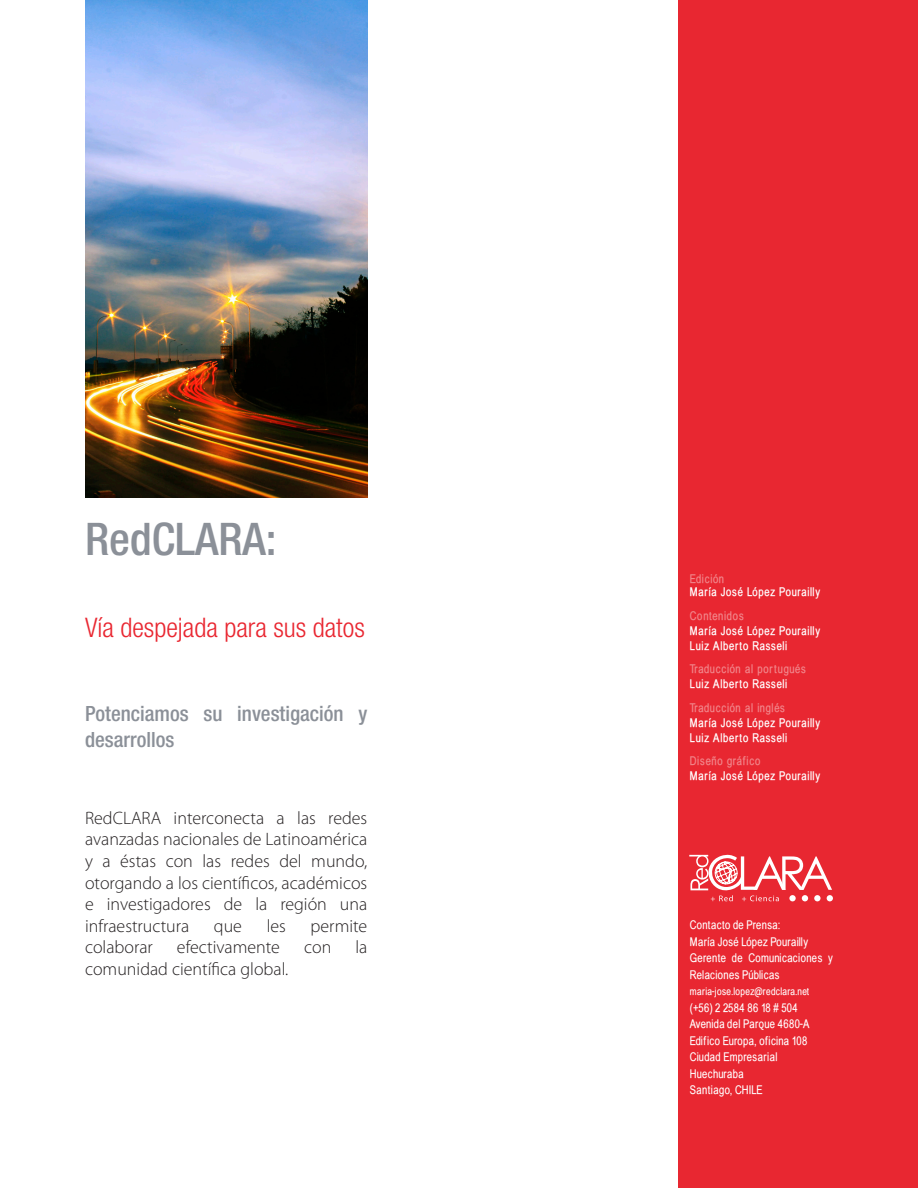
<style>
.page{position:relative;width:918px;height:1188px;background:#fff}
.page>*{position:absolute;margin:0;border:0;box-sizing:border-box;transform-origin:0 0}
.Titulo_1_gordo{font:500 condensed 45px "Helvetica Neue LT Std";color:#8b9098}
.Titulo_1_gordo-2{font:300 condensed 27px "Helvetica Neue LT Std";color:#e92731}
.Titulo_1_gordo-3{font:500 condensed 21px/25.2px "Helvetica Neue LT Std";color:#8b9098}
.Titulo_1_gordo-4{font:300 18px/21.6px "Myriad Pro";color:#231f20;text-align:justify}
.t1{font:12px/16.5px "Babel Sans";letter-spacing:.03em;color:#fff}
.Indice_epigrafe{font:700 12px/15px "Babel Sans";letter-spacing:.02em;color:#fff}
.Indice_epigrafe-2{font:700 12px/15px "Babel Sans";letter-spacing:.045em;color:#f18489}
.Indice_epigrafe-3{font:700 12px/15px "Babel Sans";letter-spacing:.045em;color:#fff}
.t2{font:10.5px "Babel Sans";letter-spacing:.035em;color:#fff}
.s1{color:#f18489}
.s2{color:#fff}
</style>
<div class="page">
<div style="left:679px;top:0;width:239px;height:1188px;background:#e82731"></div>
<svg style="left:689px;top:855px;width:144px;height:46px"></svg>
<img style="left:85px;top:0;width:282px;height:497px">
<p class="Titulo_1_gordo" style="left:85px;top:512px;width:193px">RedCLARA:</p>
<p class="Titulo_1_gordo-2" style="left:85px;top:612px;width:281px">Vía despejada para sus datos</p>
<p class="Titulo_1_gordo-3" style="left:85px;top:701px;width:284px">Potenciamos su investigación y desarrollos</p>
<p class="Titulo_1_gordo-4" style="left:85px;top:807px;width:284px">RedCLARA interconecta a las redes avanzadas nacionales de Latinoamérica y a éstas con las redes del mundo, otorgando a los científicos, académicos e investigadores de la región una infraestructura</p>
<p class="Titulo_1_gordo-4" style="left:214px;top:915px;width:30px">que</p>
<p class="Titulo_1_gordo-4" style="left:267px;top:915px;width:21px">les</p>
<p class="Titulo_1_gordo-4" style="left:311px;top:915px;width:58px">permite</p>
<p class="Titulo_1_gordo-4" style="left:85px;top:936px;width:69px">colaborar</p>
<p class="Titulo_1_gordo-4" style="left:177px;top:936px;width:105px">efectivamente</p>
<p class="Titulo_1_gordo-4" style="left:304px;top:936px;width:29px">con</p>
<p class="Titulo_1_gordo-4" style="left:355px;top:936px;width:13px">la</p>
<p class="Titulo_1_gordo-4" style="left:85px;top:958px;width:205px">comunidad científica global.</p>
<p class="Indice_epigrafe" style="left:690px;top:572px;width:132px;line-height:13.5px"><span class="s1">Edición<br></span>María José López Pourailly</p>
<p class="Indice_epigrafe" style="left:690px;top:608px;width:132px"><span class="s1">Contenidos<br></span>María José López Pourailly<br>Luiz Alberto Rasseli</p>
<p class="Indice_epigrafe-2" style="left:690px;top:662px;width:118px">Traducción al portugués<br><span class="s2">Luiz Alberto Rasseli</span></p>
<p class="Indice_epigrafe" style="left:690px;top:700px;width:132px"><span class="s1">Traducción al inglés<br></span>María José López Pourailly<br>Luiz Alberto Rasseli</p>
<p class="Indice_epigrafe-3" style="left:690px;top:754px;width:132px"><span class="s1">Diseño gráfico<br></span>María José López Pourailly</p>
<p class="t1" style="left:690px;top:917px;width:92px">Contacto de Prensa:</p>
<p class="t1" style="left:690px;top:934px;width:120px">María José López Pourailly</p>
<p class="t1" style="left:690px;top:950px;width:145px">Gerente de Comunicaciones y<br>Relaciones Públicas</p>
<p class="t2" style="left:690px;top:986px;width:121px">maria-jose.lopez@redclara.net</p>
<p class="t1" style="left:690px;top:1000px;width:109px">(+56) 2 2584 86 18 # 504</p>
<p class="t1" style="left:690px;top:1016px;width:121px">Avenida del Parque 4680-A</p>
<p class="t1" style="left:690px;top:1033px;width:119px">Edifico Europa, oficina 108</p>
<p class="t1" style="left:690px;top:1049px;width:89px">Ciudad Empresarial</p>
<p class="t1" style="left:690px;top:1066px;width:55px">Huechuraba</p>
<p class="t1" style="left:690px;top:1082px;width:74px">Santiago, CHILE</p>
</div>
